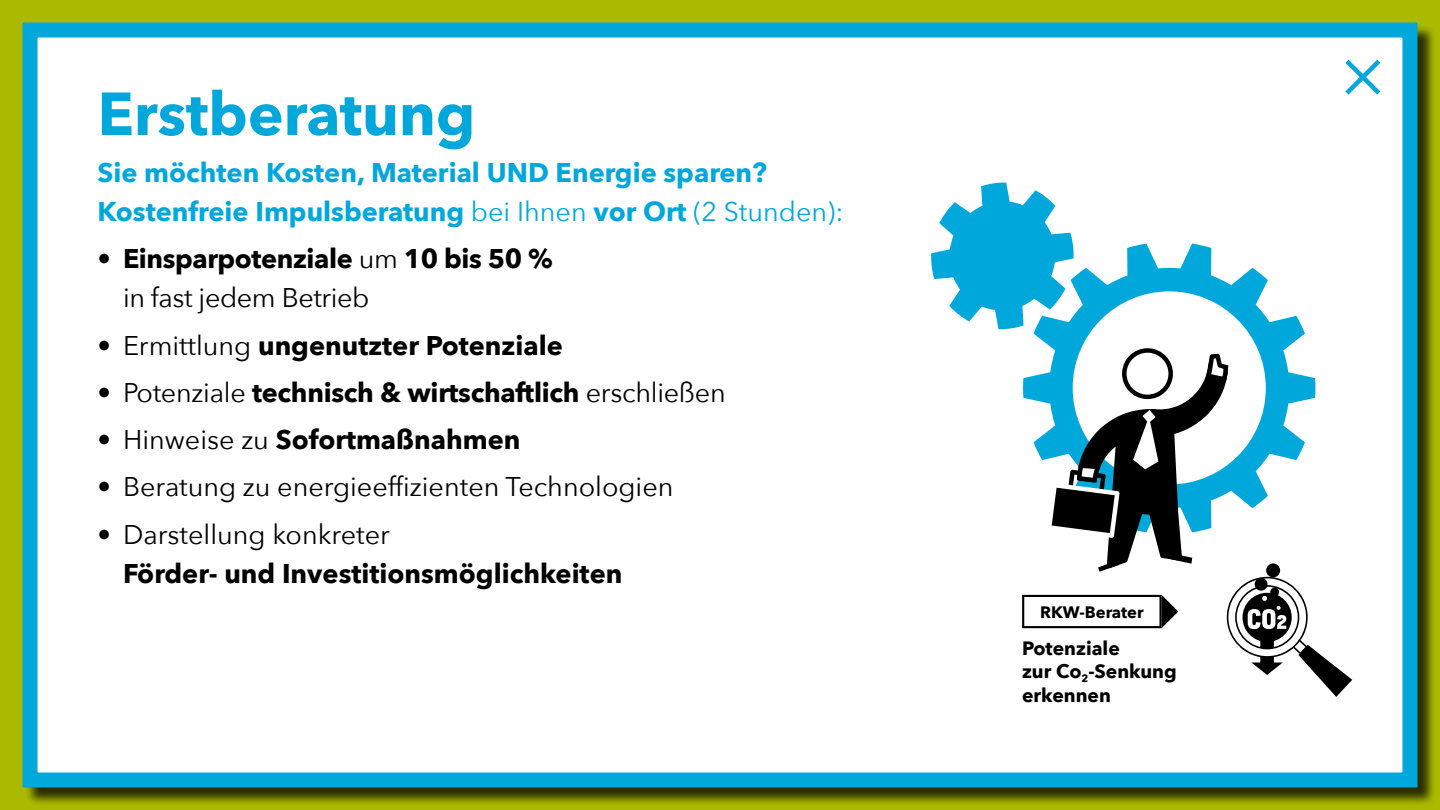
<style>
.page{position:relative;width:1440px;height:810px;background:#abba00}
.page>*{position:absolute;margin:0;border:0;box-sizing:border-box;transform-origin:0 0}
.t1{font:700 60px "Avenir Next";color:#00a7db}
.t2{font:700 27px/39px "Avenir Next";color:#000}
.t3{font:700 27px/39px "Avenir Next";color:#00a7db}
.t4{font:27px "Avenir Next";color:#000}
.t5{font:700 19.27px/23.5px "Avenir Next";color:#000}
.t6{font:700 16.5px "Avenir Next";color:#000}
.s1{font-weight:400}
</style>
<div class="page">
<div style="left:25px;top:25px;width:1412px;height:782px;background:#000;opacity:.75"></div>
<div style="left:22px;top:22px;width:1396px;height:766px;background:#fff;border:15px solid #00a7db"></div>
<svg style="left:1023px;top:244px;width:282px;height:217px"></svg>
<div style="left:1073px;top:291px;width:193px;height:194px;background:#fff;border-radius:50%"></div>
<svg style="left:931px;top:182px;width:143px;height:147px"></svg>
<svg style="left:1345px;top:60px;width:35px;height:35px"></svg>
<svg style="left:1047px;top:348px;width:305px;height:349px"></svg>
<div style="left:1023px;top:596px;width:138px;height:31px;background:#fff"></div>
<div style="left:1022px;top:595px;width:140px;height:33px;border:2px solid #000"></div>
<h1 class="t1" style="left:98px;top:62px;width:379px">Erstberatung</h1>
<p class="t3" style="left:98px;top:153px;width:747px">Sie möchten Kosten, Material UND Energie sparen?<br>Kostenfreie Impulsberatung <span class="s1">bei Ihnen</span> vor Ort <span class="s1">(2 Stunden):</span></p>
<p class="t2" style="left:123px;top:239px;width:431px;text-indent:-26px">• Einsparpotenziale <span class="s1">um</span> 10 bis 50 % <span class="s1">in fast jedem Betrieb</span></p>
<p class="t2" style="left:97px;top:325px;width:467px"><span class="s1">• Ermittlung</span> ungenutzter Potenziale</p>
<p class="t2" style="left:97px;top:373px;width:630px"><span class="s1">• Potenziale</span> technisch &amp; wirtschaftlich <span class="s1">erschließen</span></p>
<p class="t2" style="left:97px;top:420px;width:425px"><span class="s1">• Hinweise zu</span> Sofortmaßnahmen</p>
<p class="t4" style="left:97px;top:464px;width:577px">• Beratung zu energieeffizienten Technologien</p>
<p class="t4" style="left:97px;top:512px;width:294px">• Darstellung konkreter</p>
<p class="t2" style="left:123px;top:553px;width:501px">Förder- und Investitionsmöglichkeiten</p>
<p class="t6" style="left:1040px;top:598px;width:105px">RKW-Berater</p>
<p class="t5" style="left:1022px;top:636px;width:156px">Potenziale<br>zur Co<sub>2</sub>-Senkung erkennen</p>
</div>
